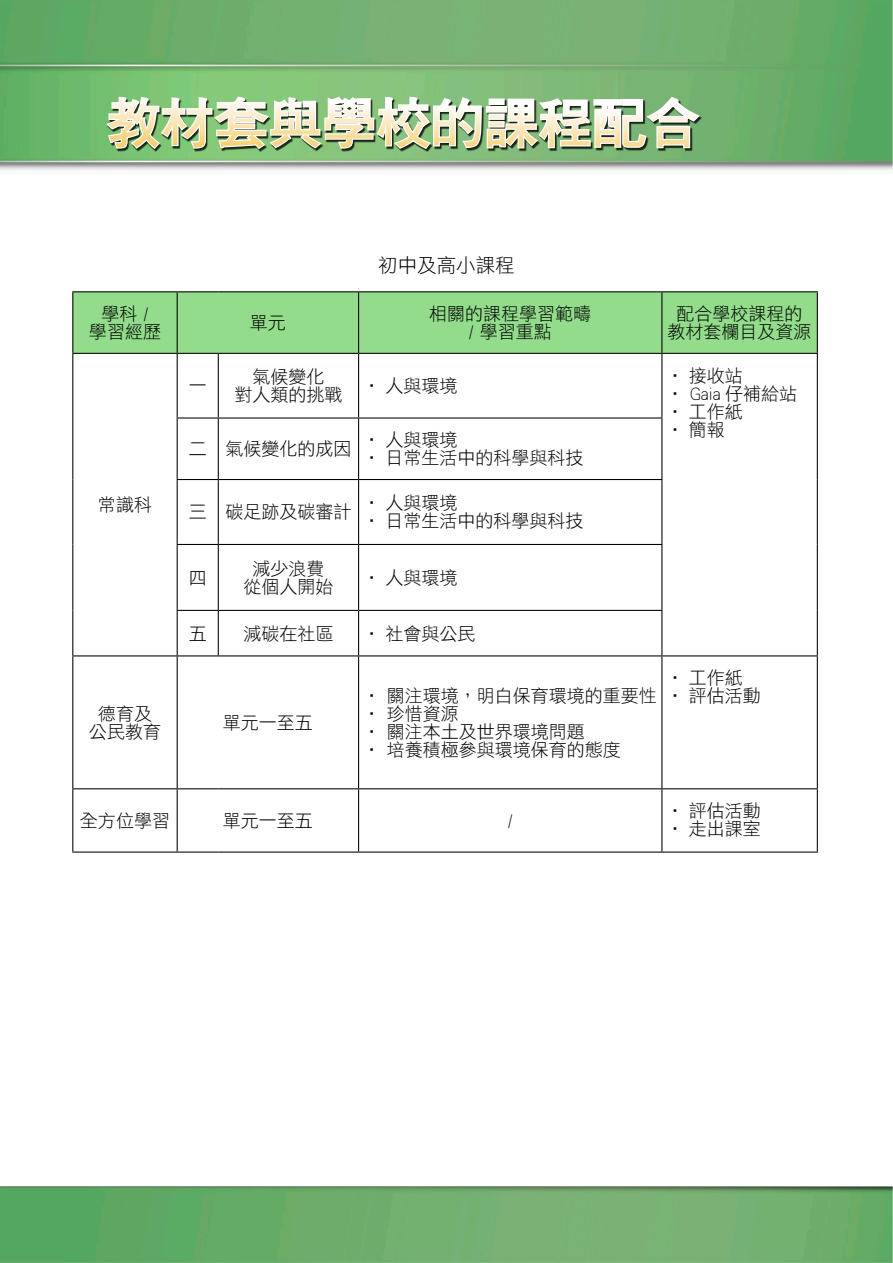
<style>
.page{position:relative;width:893px;height:1263px;background:#fff}
.page>*{position:absolute;margin:0;border:0;box-sizing:border-box;transform-origin:0 0}
.t1{font:54px "DF Hei Bd HKP BF";color:#fff}
.txt-table_heading{font:19.5px "DF Hei Lt HKP BF";color:#000}
.txt-table{font:18px "DF Hei Lt HKP BF";color:#000}
</style>
<div class="page">
<img style="left:0;top:0;width:893px;height:1263px">
<svg style="left:104px;top:95px;width:598px;height:56px"></svg>
<div style="left:73px;top:292px;width:744px;height:61px;background:#92dc8b"></div>
<hr style="left:72px;top:291px;width:105px;height:1px;background:#000">
<hr style="left:72px;top:292px;width:1px;height:61px;background:#000">
<hr style="left:177px;top:291px;width:41px;height:1px;background:#000">
<hr style="left:177px;top:292px;width:1px;height:61px;background:#000">
<hr style="left:218px;top:291px;width:141px;height:1px;background:#000">
<hr style="left:359px;top:291px;width:303px;height:1px;background:#000">
<hr style="left:358px;top:292px;width:1px;height:61px;background:#000">
<hr style="left:662px;top:291px;width:156px;height:1px;background:#000">
<hr style="left:661px;top:292px;width:1px;height:61px;background:#000">
<hr style="left:817px;top:292px;width:1px;height:61px;background:#000">
<hr style="left:72px;top:353px;width:105px;height:1px;background:#000">
<hr style="left:72px;top:354px;width:1px;height:64px;background:#000">
<hr style="left:177px;top:353px;width:41px;height:1px;background:#000">
<hr style="left:177px;top:354px;width:1px;height:63px;background:#000">
<hr style="left:218px;top:353px;width:141px;height:1px;background:#000">
<hr style="left:218px;top:354px;width:1px;height:63px;background:#000">
<hr style="left:359px;top:353px;width:303px;height:1px;background:#000">
<hr style="left:358px;top:354px;width:1px;height:63px;background:#000">
<hr style="left:662px;top:353px;width:156px;height:1px;background:#000">
<hr style="left:661px;top:354px;width:1px;height:63px;background:#000">
<hr style="left:817px;top:354px;width:1px;height:64px;background:#000">
<hr style="left:72px;top:418px;width:1px;height:61px;background:#000">
<hr style="left:177px;top:417px;width:41px;height:2px;background:#000">
<hr style="left:177px;top:419px;width:1px;height:60px;background:#000">
<hr style="left:218px;top:417px;width:141px;height:2px;background:#000">
<hr style="left:218px;top:419px;width:1px;height:60px;background:#000">
<hr style="left:359px;top:417px;width:303px;height:2px;background:#000">
<hr style="left:358px;top:419px;width:1px;height:60px;background:#000">
<hr style="left:661px;top:419px;width:1px;height:60px;background:#000">
<hr style="left:817px;top:418px;width:1px;height:61px;background:#000">
<hr style="left:72px;top:479px;width:1px;height:65px;background:#000">
<hr style="left:177px;top:479px;width:41px;height:1px;background:#000">
<hr style="left:177px;top:480px;width:1px;height:64px;background:#000">
<hr style="left:218px;top:479px;width:141px;height:1px;background:#000">
<hr style="left:218px;top:480px;width:1px;height:64px;background:#000">
<hr style="left:359px;top:479px;width:303px;height:1px;background:#000">
<hr style="left:358px;top:480px;width:1px;height:64px;background:#000">
<hr style="left:661px;top:480px;width:1px;height:64px;background:#000">
<hr style="left:817px;top:479px;width:1px;height:65px;background:#000">
<hr style="left:72px;top:544px;width:1px;height:66px;background:#000">
<hr style="left:177px;top:544px;width:41px;height:1px;background:#000">
<hr style="left:177px;top:545px;width:1px;height:65px;background:#000">
<hr style="left:218px;top:544px;width:141px;height:1px;background:#000">
<hr style="left:218px;top:545px;width:1px;height:65px;background:#000">
<hr style="left:359px;top:544px;width:303px;height:1px;background:#000">
<hr style="left:358px;top:545px;width:1px;height:65px;background:#000">
<hr style="left:661px;top:545px;width:1px;height:65px;background:#000">
<hr style="left:817px;top:544px;width:1px;height:66px;background:#000">
<hr style="left:72px;top:610px;width:1px;height:45px;background:#000">
<hr style="left:177px;top:610px;width:41px;height:1px;background:#000">
<hr style="left:177px;top:611px;width:1px;height:44px;background:#000">
<hr style="left:218px;top:610px;width:141px;height:1px;background:#000">
<hr style="left:218px;top:611px;width:1px;height:44px;background:#000">
<hr style="left:359px;top:610px;width:303px;height:1px;background:#000">
<hr style="left:358px;top:611px;width:1px;height:44px;background:#000">
<hr style="left:661px;top:611px;width:1px;height:44px;background:#000">
<hr style="left:817px;top:610px;width:1px;height:45px;background:#000">
<hr style="left:72px;top:655px;width:105px;height:1px;background:#000">
<hr style="left:72px;top:656px;width:1px;height:132px;background:#000">
<hr style="left:177px;top:655px;width:41px;height:1px;background:#000">
<hr style="left:177px;top:656px;width:1px;height:132px;background:#000">
<hr style="left:218px;top:655px;width:141px;height:1px;background:#000">
<hr style="left:359px;top:655px;width:303px;height:1px;background:#000">
<hr style="left:358px;top:656px;width:1px;height:132px;background:#000">
<hr style="left:662px;top:655px;width:156px;height:1px;background:#000">
<hr style="left:661px;top:656px;width:1px;height:132px;background:#000">
<hr style="left:817px;top:656px;width:1px;height:132px;background:#000">
<hr style="left:72px;top:788px;width:105px;height:1px;background:#000">
<hr style="left:72px;top:789px;width:1px;height:62px;background:#000">
<hr style="left:177px;top:788px;width:41px;height:1px;background:#000">
<hr style="left:177px;top:789px;width:1px;height:62px;background:#000">
<hr style="left:218px;top:788px;width:141px;height:1px;background:#000">
<hr style="left:359px;top:788px;width:303px;height:1px;background:#000">
<hr style="left:358px;top:789px;width:1px;height:62px;background:#000">
<hr style="left:662px;top:788px;width:156px;height:1px;background:#000">
<hr style="left:661px;top:789px;width:1px;height:62px;background:#000">
<hr style="left:817px;top:789px;width:1px;height:62px;background:#000">
<hr style="left:72px;top:851px;width:105px;height:2px;background:#000">
<hr style="left:177px;top:851px;width:41px;height:2px;background:#000">
<hr style="left:218px;top:851px;width:141px;height:2px;background:#000">
<hr style="left:359px;top:851px;width:303px;height:2px;background:#000">
<hr style="left:662px;top:851px;width:156px;height:2px;background:#000">
<p class="t1" style="left:106px;top:96px;width:595px">教材套與學校的課程配合</p>
<p class="txt-table" style="left:101px;top:305px;width:48px">學科 /</p>
<p class="txt-table" style="left:89px;top:323px;width:73px">學習經歷</p>
<p class="txt-table" style="left:98px;top:496px;width:55px">常識科</p>
<p class="txt-table" style="left:98px;top:704px;width:55px">德育及</p>
<p class="txt-table" style="left:89px;top:722px;width:73px">公民教育</p>
<p class="txt-table_heading" style="left:378px;top:255px;width:138px">初中及高小課程</p>
<p class="txt-table" style="left:189px;top:377px;width:19px">一</p>
<p class="txt-table" style="left:250px;top:314px;width:37px">單元</p>
<p class="txt-table" style="left:252px;top:368px;width:73px">氣候變化</p>
<p class="txt-table" style="left:234px;top:386px;width:109px">對人類的挑戰</p>
<p class="txt-table" style="left:189px;top:440px;width:19px">二</p>
<p class="txt-table" style="left:225px;top:440px;width:127px">氣候變化的成因</p>
<p class="txt-table" style="left:189px;top:503px;width:19px">三</p>
<p class="txt-table" style="left:225px;top:503px;width:127px">碳足跡及碳審計</p>
<p class="txt-table" style="left:429px;top:305px;width:163px">相關的課程學習範疇</p>
<p class="txt-table" style="left:469px;top:323px;width:84px">/ 學習重點</p>
<p class="txt-table" style="left:363px;top:377px;width:96px">‧ 人與環境</p>
<p class="txt-table" style="left:363px;top:431px;width:96px">‧ 人與環境</p>
<p class="txt-table" style="left:363px;top:449px;width:222px">‧ 日常生活中的科學與科技</p>
<p class="txt-table" style="left:363px;top:494px;width:96px">‧ 人與環境</p>
<p class="txt-table" style="left:363px;top:512px;width:222px">‧ 日常生活中的科學與科技</p>
<p class="txt-table" style="left:677px;top:305px;width:127px">配合學校課程的</p>
<p class="txt-table" style="left:668px;top:323px;width:145px">教材套欄目及資源</p>
<p class="txt-table" style="left:666px;top:366px;width:78px">‧ 接收站</p>
<p class="txt-table" style="left:666px;top:384px;width:132px">‧ Gaia 仔補給站</p>
<p class="txt-table" style="left:666px;top:402px;width:78px">‧ 工作紙</p>
<p class="txt-table" style="left:666px;top:420px;width:60px">‧ 簡報</p>
<p class="txt-table" style="left:189px;top:568px;width:19px">四</p>
<p class="txt-table" style="left:252px;top:559px;width:73px">減少浪費</p>
<p class="txt-table" style="left:243px;top:577px;width:91px">從個人開始</p>
<p class="txt-table" style="left:363px;top:568px;width:96px">‧ 人與環境</p>
<p class="txt-table" style="left:189px;top:624px;width:19px">五</p>
<p class="txt-table" style="left:243px;top:624px;width:91px">減碳在社區</p>
<p class="txt-table" style="left:363px;top:624px;width:114px">‧ 社會與公民</p>
<p class="txt-table" style="left:223px;top:713px;width:91px">單元一至五</p>
<p class="txt-table" style="left:363px;top:686px;width:295px">‧ 關注環境，明白保育環境的重要性</p>
<p class="txt-table" style="left:363px;top:704px;width:97px">‧ 珍惜資源</p>
<p class="txt-table" style="left:363px;top:722px;width:223px">‧ 關注本土及世界環境問題</p>
<p class="txt-table" style="left:363px;top:740px;width:259px">‧ 培養積極參與環境保育的態度</p>
<p class="txt-table" style="left:666px;top:669px;width:78px">‧ 工作紙</p>
<p class="txt-table" style="left:666px;top:687px;width:96px">‧ 評估活動</p>
<p class="txt-table" style="left:80px;top:811px;width:91px">全方位學習</p>
<p class="txt-table" style="left:223px;top:811px;width:91px">單元一至五</p>
<p class="txt-table" style="left:508px;top:811px;width:7px">/</p>
<p class="txt-table" style="left:666px;top:801px;width:96px">‧ 評估活動</p>
<p class="txt-table" style="left:666px;top:819px;width:96px">‧ 走出課室</p>
</div>
